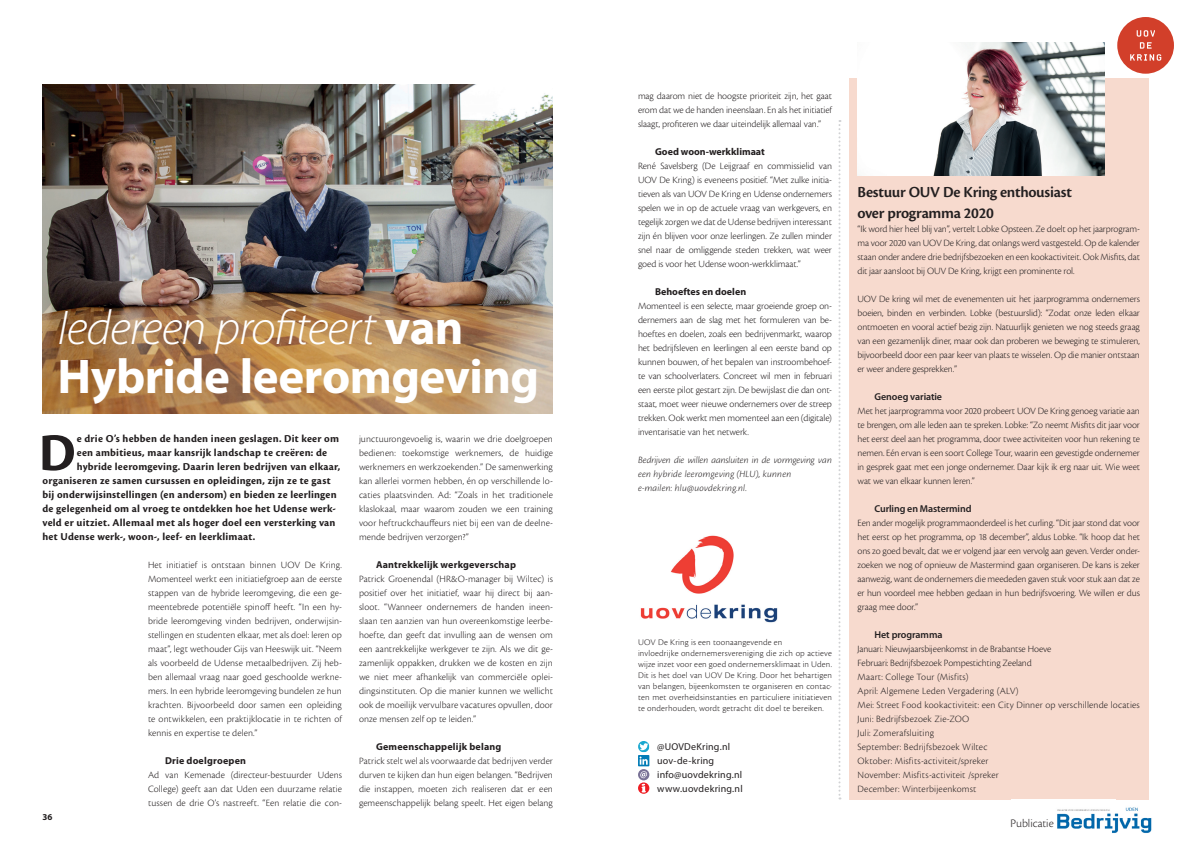
<style>
.page{position:relative;width:1191px;height:842px;background:#fff}
.page>*{position:absolute;margin:0;border:0;box-sizing:border-box;transform-origin:0 0}
.t1{font:700 55.5px "Cronos Pro";color:#231f20}
.t2{font:700 49px/49px "Myriad Pro";letter-spacing:-.01em;color:#fff}
.t3{font:600 16px/21px "Cronos Pro";letter-spacing:-.02em;color:#231f20}
.t4{font:300 12px "Cronos Pro";color:#231f20}
.t5{font:700 11px "Cronos Pro";letter-spacing:.02em;color:#231f20}
.t6{font:300 10px/14px "Cronos Pro";letter-spacing:-.005em;color:#231f20}
.t7{font:300 10px/14px "Cronos Pro";letter-spacing:.015em;color:#231f20}
.t8{font:italic 300 10px/14px "Cronos Pro";letter-spacing:.015em;color:#231f20}
.t9{font:10px/14px "Myriad Pro";letter-spacing:.02em;color:#231f20}
.t10{font:300 9px/11px "Cronos Pro";letter-spacing:.02em;color:#231f20}
.t11{font:700 9px "Myriad Pro";color:#231f20}
.s1{font-weight:300;font-style:italic}
.s2{font-family:"Myriad Pro";font-weight:700}
.s3{font-family:"Myriad Pro";font-weight:600}
</style>
<div class="page">
<img style="left:43px;top:84px;width:510px;height:330px">
<div style="left:849px;top:78px;width:299px;height:721px;background:#f7dace"></div>
<svg style="left:838px;top:120px;width:2px;height:679px"></svg>
<img style="left:857px;top:43px;width:247px;height:133px">
<div style="left:1117px;top:17px;width:57px;height:57px;background:#d23f2a;border-radius:50%"></div>
<div style="left:638px;top:769px;width:11px;height:11px;background:#797296;border-radius:50%"></div>
<svg style="left:638px;top:771px;width:11px;height:23px"></svg>
<img style="left:640px;top:535px;width:138px;height:88px">
<svg style="left:1130px;top:30px;width:31px;height:31px"></svg>
<svg style="left:638px;top:741px;width:11px;height:11px"></svg>
<svg style="left:639px;top:743px;width:9px;height:7px"></svg>
<svg style="left:638px;top:755px;width:11px;height:11px"></svg>
<svg style="left:639px;top:756px;width:8px;height:9px"></svg>
<img style="left:1057px;top:807px;width:95px;height:26px">
<p class="t2" style="left:58px;top:304px;width:483px"><span class="s1">Iedereen profiteert</span> van<br>Hybride leeromgeving</p>
<p class="t1" style="left:39px;top:421px;width:39px">D</p>
<p class="t5" style="left:77px;top:432px;width:264px">e drie O’s hebben de handen ineen geslagen. Dit keer om</p>
<p class="t5" style="left:77px;top:446px;width:252px">een ambitieus, maar kansrijk landschap te creëren: de</p>
<p class="t5" style="left:77px;top:460px;width:265px">hybride leeromgeving. Daarin leren bedrijven van elkaar,</p>
<p class="t5" style="left:43px;top:474px;width:289px">organiseren ze samen cursussen en opleidingen, zijn ze te gast</p>
<p class="t5" style="left:43px;top:488px;width:296px">bij onderwijsinstellingen (en andersom) en bieden ze leerlingen</p>
<p class="t5" style="left:43px;top:502px;width:295px">de gelegenheid om al vroeg te ontdekken hoe het Udense werk-</p>
<p class="t5" style="left:43px;top:516px;width:294px">veld er uitziet. Allemaal met als hoger doel een versterking van</p>
<p class="t5" style="left:43px;top:530px;width:214px">het Udense werk-, woon-, leef- en leerklimaat.</p>
<p class="t11" style="left:43px;top:812px;width:11px">36</p>
<p class="t6" style="left:148px;top:558px;width:195px;text-align:justify">Het initiatief is ontstaan binnen UOV De Kring.<br>Momenteel werkt een initiatiefgroep aan de eerste stappen van de hybride leeromgeving, die een ge&shy;meentebrede potentiële spinoff heeft. “In een hy&shy;bride leeromgeving vinden bedrijven, onderwijsin&shy;stellingen en studenten elkaar, met als doel: leren op maat”, legt wethouder Gijs van Heeswijk uit. “Neem als voorbeeld de Udense metaalbedrijven. Zij heb&shy;ben allemaal vraag naar goed geschoolde werkne&shy;mers. In een hybride leeromgeving bundelen ze hun krachten. Bijvoorbeeld door samen een opleiding te ontwikkelen, een praktijklocatie in te richten of kennis en expertise te delen.”</p>
<p class="t6" style="left:148px;top:754px;width:195px;text-indent:17px"><span class="s2">Drie doelgroepen<br></span>Ad van Kemenade (directeur-bestuurder Udens College) geeft aan dat Uden een duurzame relatie tussen de drie O’s nastreeft. “Een relatie die con-</p>
<p class="t6" style="left:359px;top:432px;width:195px;text-align:justify">junctuurongevoelig is, waarin we drie doelgroepen bedienen: toekomstige werknemers, de huidige werknemers en werkzoekenden.” De samenwerking kan allerlei vormen hebben, én op verschillende lo&shy;caties plaatsvinden. Ad: “Zoals in het traditionele klaslokaal, maar waarom zouden we een training voor heftruckchauffeurs niet bij een van de deelne&shy;mende bedrijven verzorgen?”</p>
<p class="t6" style="left:359px;top:558px;width:195px;text-indent:17px"><span class="s2">Aantrekkelijk werkgeverschap<br></span>Patrick Groenendal (HR&amp;O-manager bij Wiltec) is positief over het initiatief, waar hij direct bij aan&shy;sloot. “Wanneer ondernemers de handen ineen&shy;slaan ten aanzien van hun overeenkomstige leerbe&shy;hoefte, dan geeft dat invulling aan de wensen om een aantrekkelijke werkgever te zijn. Als we dit ge&shy;zamenlijk oppakken, drukken we de kosten en zijn we niet meer afhankelijk van commerciële oplei&shy;dingsinstituten. Op die manier kunnen we wellicht ook de moeilijk vervulbare vacatures opvullen, door onze mensen zelf op te leiden.”</p>
<p class="t6" style="left:359px;top:740px;width:195px;text-indent:17px"><span class="s2">Gemeenschappelijk belang<br></span>Patrick stelt wel als voorwaarde dat bedrijven verder durven te kijken dan hun eigen belangen. “Bedrijven die instappen, moeten zich realiseren dat er een gemeenschappelijk belang speelt. Het eigen belang</p>
<p class="t6" style="left:638px;top:89px;width:195px;text-align:justify">mag daarom niet de hoogste prioriteit zijn, het gaat erom dat we de handen ineenslaan. En als het initiatief slaagt, profiteren we daar uiteindelijk allemaal van.”</p>
<p class="t6" style="left:638px;top:145px;width:195px;text-indent:17px"><span class="s2">Goed woon-werkklimaat<br></span>René Savelsberg (De Leijgraaf en commissielid van UOV De Kring) is eveneens positief. “Met zulke initia&shy;tieven als van UOV De Kring en Udense ondernemers spelen we in op de actuele vraag van werkgevers, en tegelijk zorgen we dat de Udense bedrijven interessant zijn én blijven voor onze leerlingen. Ze zullen minder snel naar de omliggende steden trekken, wat weer goed is voor het Udense woon-werkklimaat.”</p>
<p class="t6" style="left:638px;top:285px;width:195px;text-indent:17px"><span class="s2">Behoeftes en doelen<br></span>Momenteel is een selecte, maar groeiende groep on&shy;dernemers aan de slag met het formuleren van be&shy;hoeftes en doelen, zoals een bedrijvenmarkt, waarop het bedrijfsleven en leerlingen al een eerste band op kunnen bouwen, of het bepalen van instroombehoef&shy;te van schoolverlaters. Concreet wil men in februari een eerste pilot gestart zijn. De bewijslast die dan ont&shy;staat, moet weer nieuwe ondernemers over de streep trekken. Ook werkt men momenteel aan een (digitale) inventarisatie van het netwerk.</p>
<p class="t8" style="left:638px;top:453px;width:195px">Bedrijven die willen aansluiten in de vormgeving van een hybride leeromgeving (HLU), kunnen<br>e-mailen: hlu@uovdekring.nl.</p>
<p class="t10" style="left:638px;top:636px;width:195px">UOV De Kring is een toonaangevende en<br>invloedrijke ondernemersvereniging die zich op actieve wijze inzet voor een goed ondernemersklimaat in Uden.<br>Dit is het doel van UOV De Kring. Door het behartigen van belangen, bijeenkomsten te organiseren en contac&shy;ten met overheidsinstanties en particuliere initiatieven te onderhouden, wordt getracht dit doel te bereiken.</p>
<p class="t9" style="left:657px;top:740px;width:87px">@UOVDeKring.nl uov-de-kring info@uovdekring.nl www.uovdekring.nl</p>
<p class="t3" style="left:857px;top:182px;width:216px">Bestuur OUV De Kring enthousiast over programma 2020</p>
<p class="t6" style="left:857px;top:222px;width:284px;text-align:justify">“Ik word hier heel blij van”, vertelt Lobke Opsteen. Ze doelt op het jaarprogram&shy;ma voor 2020 van UOV De Kring, dat onlangs werd vastgesteld. Op de kalender staan onder andere drie bedrijfsbezoeken en een kookactiviteit. Ook Misfits, dat dit jaar aansloot bij OUV De Kring, krijgt een prominente rol.</p>
<p class="t6" style="left:857px;top:292px;width:284px;text-align:justify">UOV De kring wil met de evenementen uit het jaarprogramma ondernemers boeien, binden en verbinden. Lobke (bestuurslid): “Zodat onze leden elkaar ontmoeten en vooral actief bezig zijn. Natuurlijk genieten we nog steeds graag van een gezamenlijk diner, maar ook dan proberen we beweging te stimuleren, bijvoorbeeld door een paar keer van plaats te wisselen. Op die manier ontstaan er weer andere gesprekken.”</p>
<p class="t6" style="left:857px;top:390px;width:284px;text-indent:17px"><span class="s3">Genoeg variatie<br></span>Met het jaarprogramma voor 2020 probeert UOV De Kring genoeg variatie aan te brengen, om alle leden aan te spreken. Lobke: “Zo neemt Misfits dit jaar voor het eerst deel aan het programma, door twee activiteiten voor hun rekening te nemen. Eén ervan is een soort College Tour, waarin een gevestigde ondernemer in gesprek gaat met een jonge ondernemer. Daar kijk ik erg naar uit. Wie weet wat we van elkaar kunnen leren.”</p>
<p class="t6" style="left:857px;top:502px;width:284px;text-indent:17px"><span class="s3">Curling en Mastermind<br></span>Een ander mogelijk programmaonderdeel is het curling. “Dit jaar stond dat voor het eerst op het programma, op 18 december”, aldus Lobke. “Ik hoop dat het ons zo goed bevalt, dat we er volgend jaar een vervolg aan geven. Verder onder&shy;zoeken we nog of opnieuw de Mastermind gaan organiseren. De kans is zeker aanwezig, want de ondernemers die meededen gaven stuk voor stuk aan dat ze er hun voordeel mee hebben gedaan in hun bedrijfsvoering. We willen er dus graag mee door.”</p>
<p class="t7" style="left:857px;top:628px;width:284px;text-indent:17px"><span class="s3">Het programma<br></span>Januari: Nieuwjaarsbijeenkomst in de Brabantse Hoeve<br>Februari: Bedrijfsbezoek Pompestichting Zeeland<br>Maart: College Tour (Misfits)<br>April: Algemene Leden Vergadering (ALV)<br>Mei: Street Food kookactiviteit: een City Dinner op verschillende locaties Juni: Bedrijfsbezoek Zie-ZOO<br>Juli: Zomerafsluiting<br>September: Bedrijfsbezoek Wiltec<br>Oktober: Misfits-activiteit/spreker<br>November: Misfits-activiteit /spreker<br>December: Winterbijeenkomst</p>
<p class="t4" style="left:1010px;top:816px;width:45px">Publicatie</p>
</div>
